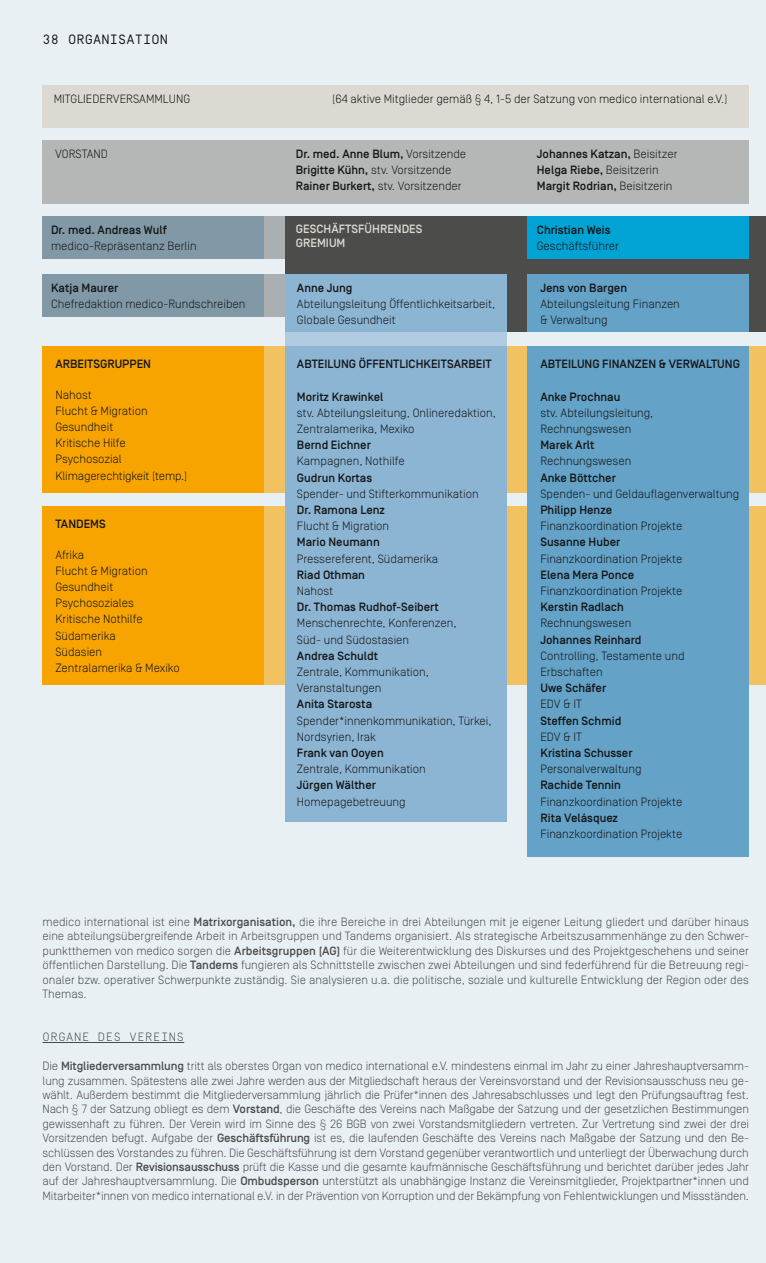
<style>
.page{position:relative;width:766px;height:1263px;background:#fff}
.page>*{position:absolute;margin:0;border:0;box-sizing:border-box;transform-origin:0 0}
.t1{font:13.5px "Simplon BP Mono";letter-spacing:.01em;color:#151616}
.t2{font:300 12px/14.4px "Simplon BP";letter-spacing:-.01em;color:#4c4c4b;text-align:justify}
.t3{font:300 12px/16.2px "Simplon BP";color:#151616}
.t4{font:500 12px/16.2px "Simplon BP";color:#151616}
.t5{font:500 12px "Simplon BP";color:#dcd9d2}
.t6{font:300 12px "Simplon BP Mono";color:#4c4c4b}
.s1{font-weight:300}
.s2{font-weight:500}
</style>
<div class="page">
<div style="left:0;top:0;width:765px;height:1263px;background:#e9f0f4"></div>
<div style="left:264px;top:506px;width:501px;height:179px;background:#f2c261"></div>
<div style="left:285px;top:216px;width:480px;height:116px;background:#4c4c4b"></div>
<div style="left:264px;top:347px;width:501px;height:146px;background:#f2c261"></div>
<div style="left:527px;top:216px;width:221px;height:43px;background:#00a3d4"></div>
<div style="left:43px;top:85px;width:705px;height:43px;background:#dcd9d2"></div>
<div style="left:43px;top:140px;width:705px;height:64px;background:#b5b6b6"></div>
<div style="left:43px;top:216px;width:221px;height:43px;background:#8198a7"></div>
<div style="left:43px;top:275px;width:221px;height:42px;background:#8198a7"></div>
<div style="left:43px;top:506px;width:221px;height:179px;background:#f8a400"></div>
<div style="left:43px;top:346px;width:221px;height:147px;background:#f8a400"></div>
<div style="left:264px;top:275px;width:21px;height:42px;background:#aaafb1"></div>
<div style="left:264px;top:216px;width:21px;height:43px;background:#aaafb1"></div>
<div style="left:527px;top:347px;width:221px;height:510px;background:#64a2c7"></div>
<div style="left:527px;top:275px;width:221px;height:57px;background:#64a2c7"></div>
<div style="left:285px;top:332px;width:221px;height:15px;background:#b1cce0"></div>
<div style="left:285px;top:347px;width:221px;height:475px;background:#8cb5d4"></div>
<div style="left:285px;top:275px;width:221px;height:57px;background:#8cb5d4"></div>
<hr style="left:43px;top:1042px;width:141px;height:1px;background:#4c4c4b">
<p class="t1" style="left:43px;top:31px;width:125px">38 ORGANISATION</p>
<p class="t3" style="left:54px;top:91px;width:16px">Mitgliederversammlung</p>
<p class="t3" style="left:332px;top:91px;width:396px">(64 aktive Mitglieder gemäß § 4, 1-5 der Satzung von medico international e.V.)</p>
<p class="t3" style="left:55px;top:145px;width:14px">Vorstand</p>
<p class="t4" style="left:536px;top:146px;width:142px">Johannes Katzan, <span class="s1">Beisitzer<br></span>Helga Riebe, <span class="s1">Beisitzerin<br></span>Margit Rodrian, <span class="s1">Beisitzerin</span></p>
<p class="t4" style="left:51px;top:222px;width:117px">Dr. med. Andreas Wulf</p>
<p class="t3" style="left:51px;top:238px;width:147px">medico-Repräsentanz Berlin</p>
<p class="t4" style="left:51px;top:280px;width:69px">Katja Maurer</p>
<p class="t3" style="left:51px;top:295px;width:196px">Chefredaktion medico-Rundschreiben</p>
<p class="t4" style="left:296px;top:146px;width:172px">Dr. med. Anne Blum, <span class="s1">Vorsitzende<br></span>Brigitte Kühn, <span class="s1">stv. Vorsitzende<br></span>Rainer Burkert, <span class="s1">stv. Vorsitzender</span></p>
<p class="t5" style="left:296px;top:222px;width:15px">Gesch</p>
<p class="t5" style="left:331px;top:222px;width:15px">äftsf</p>
<p class="t5" style="left:364px;top:222px;width:16px">ührendes</p>
<p class="t5" style="left:296px;top:236px;width:15px">Gremium</p>
<p class="t4" style="left:536px;top:222px;width:75px">Christian Weis</p>
<p class="t3" style="left:536px;top:238px;width:83px">Geschäftsführer</p>
<p class="t4" style="left:540px;top:280px;width:88px">Jens von Bargen</p>
<p class="t3" style="left:540px;top:295px;width:141px">Abteilungsleitung Finanzen &amp; Verwaltung</p>
<p class="t4" style="left:540px;top:356px;width:15px">Abteilung</p>
<p class="t4" style="left:602px;top:356px;width:14px">Finanzen</p>
<p class="t4" style="left:658px;top:356px;width:26px">&amp; Verwaltung</p>
<p class="t4" style="left:540px;top:388px;width:81px">Anke Prochnau</p>
<p class="t3" style="left:540px;top:404px;width:114px">stv. Abteilungsleitung,<br>Rechnungswesen</p>
<p class="t4" style="left:540px;top:437px;width:55px">Marek Arlt</p>
<p class="t3" style="left:540px;top:453px;width:92px">Rechnungswesen</p>
<p class="t4" style="left:540px;top:469px;width:77px">Anke Böttcher</p>
<p class="t3" style="left:540px;top:485px;width:200px">Spenden- und Geldauflagenverwaltung</p>
<p class="t4" style="left:540px;top:502px;width:73px">Philipp Henze</p>
<p class="t3" style="left:540px;top:518px;width:143px">Finanzkoordination Projekte</p>
<p class="t4" style="left:540px;top:534px;width:81px">Susanne Huber</p>
<p class="t3" style="left:540px;top:550px;width:143px">Finanzkoordination Projekte</p>
<p class="t4" style="left:540px;top:567px;width:95px">Elena Mera Ponce</p>
<p class="t3" style="left:540px;top:582px;width:143px">Finanzkoordination Projekte</p>
<p class="t4" style="left:540px;top:599px;width:85px">Kerstin Radlach</p>
<p class="t3" style="left:540px;top:615px;width:92px">Rechnungswesen</p>
<p class="t4" style="left:540px;top:631px;width:102px">Johannes Reinhard</p>
<p class="t3" style="left:540px;top:647px;width:146px">Controlling, Testamente und<br>Erbschaften</p>
<p class="t4" style="left:540px;top:680px;width:67px">Uwe Schäfer</p>
<p class="t3" style="left:540px;top:696px;width:43px">EDV &amp; IT</p>
<p class="t4" style="left:540px;top:712px;width:82px">Steffen Schmid</p>
<p class="t3" style="left:540px;top:728px;width:43px">EDV &amp; IT</p>
<p class="t4" style="left:540px;top:745px;width:93px">Kristina Schusser</p>
<p class="t3" style="left:540px;top:761px;width:103px">Personalverwaltung</p>
<p class="t4" style="left:540px;top:777px;width:82px">Rachide Tennin</p>
<p class="t3" style="left:540px;top:793px;width:143px">Finanzkoordination Projekte</p>
<p class="t4" style="left:540px;top:810px;width:79px">Rita Velásquez</p>
<p class="t3" style="left:540px;top:825px;width:143px">Finanzkoordination Projekte</p>
<p class="t4" style="left:297px;top:280px;width:57px">Anne Jung</p>
<p class="t3" style="left:297px;top:295px;width:200px">Abteilungsleitung Öffentlichkeitsarbeit,<br>Globale Gesundheit</p>
<p class="t4" style="left:297px;top:356px;width:15px">Abteilung</p>
<p class="t4" style="left:359px;top:356px;width:15px">Öffentlichkeitsarbeit</p>
<p class="t4" style="left:297px;top:388px;width:88px">Moritz Krawinkel</p>
<p class="t3" style="left:297px;top:404px;width:200px">stv. Abteilungsleitung, Onlineredaktion,<br>Zentralamerika, Mexiko</p>
<p class="t4" style="left:297px;top:437px;width:75px">Bernd Eichner</p>
<p class="t3" style="left:297px;top:453px;width:109px">Kampagnen, Nothilfe</p>
<p class="t4" style="left:297px;top:469px;width:77px">Gudrun Kortas</p>
<p class="t3" style="left:297px;top:485px;width:183px">Spender- und Stifterkommunikation</p>
<p class="t4" style="left:297px;top:502px;width:89px">Dr. Ramona Lenz</p>
<p class="t3" style="left:297px;top:518px;width:94px">Flucht &amp; Migration</p>
<p class="t4" style="left:297px;top:534px;width:84px">Mario Neumann</p>
<p class="t3" style="left:297px;top:550px;width:143px">Pressereferent, Südamerika</p>
<p class="t4" style="left:297px;top:567px;width:70px">Riad Othman</p>
<p class="t3" style="left:297px;top:582px;width:38px">Nahost</p>
<p class="t4" style="left:297px;top:599px;width:143px">Dr. Thomas Rudhof-Seibert</p>
<p class="t3" style="left:297px;top:615px;width:161px">Menschenrechte, Konferenzen,<br>Süd- und Südostasien</p>
<p class="t4" style="left:297px;top:648px;width:83px">Andrea Schuldt</p>
<p class="t3" style="left:297px;top:663px;width:133px">Zentrale, Kommunikation,<br>Veranstaltungen</p>
<p class="t4" style="left:297px;top:696px;width:77px">Anita Starosta</p>
<p class="t3" style="left:297px;top:712px;width:196px">Spender*innenkommunikation, Türkei,<br>Nordsyrien, Irak</p>
<p class="t4" style="left:297px;top:745px;width:88px">Frank van Ooyen</p>
<p class="t3" style="left:297px;top:761px;width:130px">Zentrale, Kommunikation</p>
<p class="t4" style="left:297px;top:777px;width:80px">Jürgen Wälther</p>
<p class="t3" style="left:297px;top:793px;width:110px">Homepagebetreuung</p>
<p class="t4" style="left:55px;top:356px;width:97px">ARBEITSGRUPPEN</p>
<p class="t3" style="left:55px;top:386px;width:133px">Nahost<br>Flucht &amp; Migration<br>Gesundheit<br>Kritische Hilfe<br>Psychosozial<br>Klimagerechtigkeit (temp.)</p>
<p class="t4" style="left:55px;top:516px;width:9px">tandems</p>
<p class="t3" style="left:55px;top:546px;width:126px">Afrika<br>Flucht &amp; Migration<br>Gesundheit<br>Psychosoziales<br>Kritische Nothilfe<br>Südamerika<br>Südasien<br>Zentralamerika &amp; Mexiko</p>
<p class="t2" style="left:43px;top:914px;width:707px">medico international ist eine <span class="s2">Matrixorganisation,</span> die ihre Bereiche in drei Abteilungen mit je eigener Leitung gliedert und darüber hinaus eine abteilungsübergreifende Arbeit in Arbeitsgruppen und Tandems organisiert. Als strategische Arbeitszusammenhänge zu den Schwer&shy;punktthemen von medico sorgen die <span class="s2">Arbeitsgruppen (AG)</span> für die Weiterentwicklung des Diskurses und des Projektgeschehens und seiner öffentlichen Darstellung. Die <span class="s2">Tandems</span> fungieren als Schnittstelle zwischen zwei Abteilungen und sind federführend für die Betreuung regi&shy;onaler bzw. operativer Schwerpunkte zuständig. Sie analysieren u.a. die politische, soziale und kulturelle Entwicklung der Region oder des Themas.</p>
<p class="t6" style="left:43px;top:1029px;width:9px">ORGANE</p>
<p class="t6" style="left:98px;top:1029px;width:8px">DES</p>
<p class="t6" style="left:129px;top:1029px;width:9px">VEREINS</p>
<p class="t2" style="left:43px;top:1058px;width:707px">Die <span class="s2">Mitgliederversammlung</span> tritt als oberstes Organ von medico international e.V. mindestens einmal im Jahr zu einer Jahreshauptversamm&shy;lung zusammen. Spätestens alle zwei Jahre werden aus der Mitgliedschaft heraus der Vereinsvorstand und der Revisionsausschuss neu ge&shy;wählt. Außerdem bestimmt die Mitgliederversammlung jährlich die Prüfer*innen des Jahresabschlusses und legt den Prüfungsauftrag fest.<br>Nach § 7 der Satzung obliegt es dem <span class="s2">Vorstand</span>, die Geschäfte des Vereins nach Maßgabe der Satzung und der gesetzlichen Bestimmungen gewissenhaft zu führen. Der Verein wird im Sinne des § 26 BGB von zwei Vorstandsmitgliedern vertreten. Zur Vertretung sind zwei der drei Vorsitzenden befugt. Aufgabe der <span class="s2">Geschäftsführung</span> ist es, die laufenden Geschäfte des Vereins nach Maßgabe der Satzung und den Be&shy;schlüssen des Vorstandes zu führen. Die Geschäftsführung ist dem Vorstand gegenüber verantwortlich und unterliegt der Überwachung durch den Vorstand. Der <span class="s2">Revisionsausschuss</span> prüft die Kasse und die gesamte kaufmännische Geschäftsführung und berichtet darüber jedes Jahr auf der Jahreshauptversammlung. Die <span class="s2">Ombudsperson</span> unterstützt als unabhängige Instanz die Vereinsmitglieder, Projektpartner*innen und Mitarbeiter*innen von medico international e.V. in der Prävention von Korruption und der Bekämpfung von Fehlentwicklungen und Missständen.</p>
</div>
